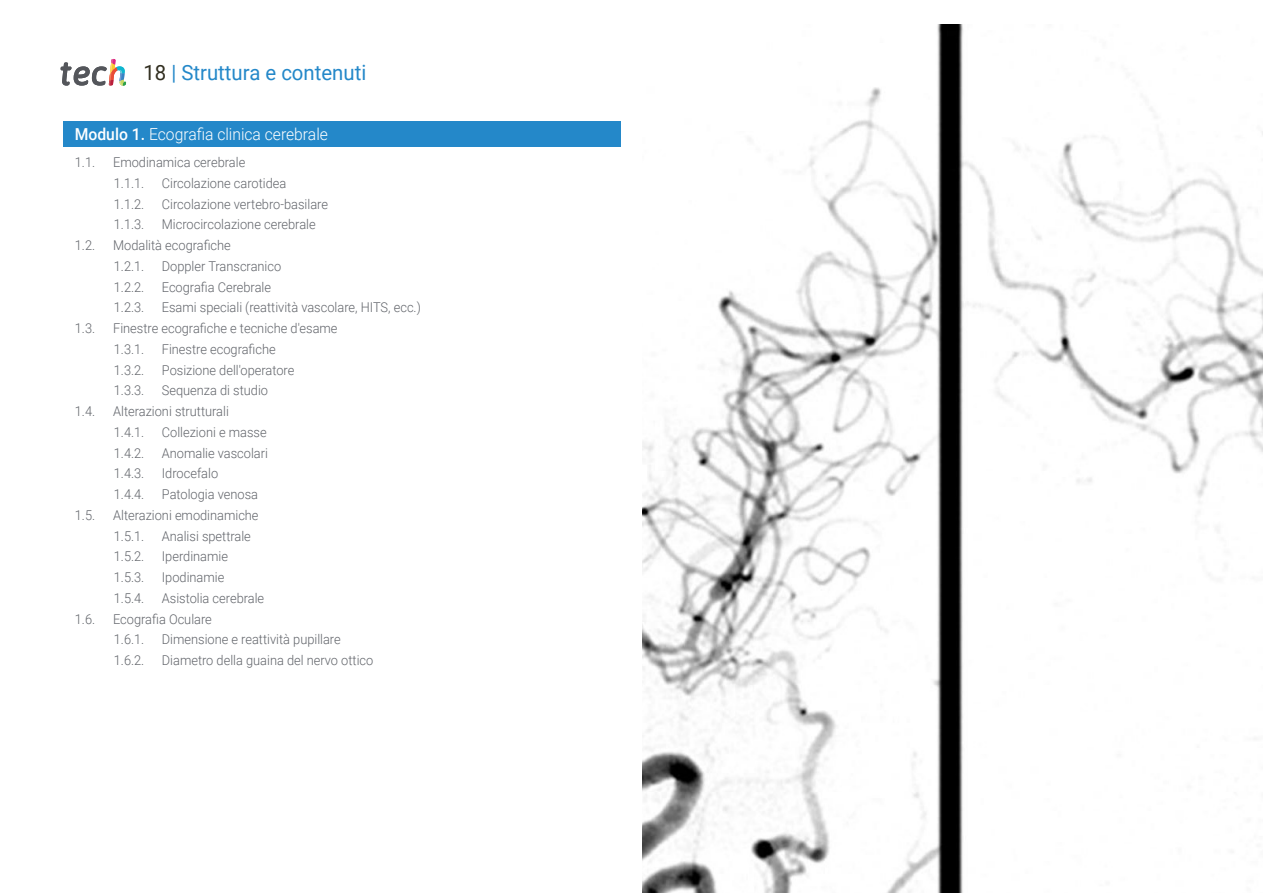
<style>
.page{position:relative;width:1263px;height:893px;background:#fff}
.page>*{position:absolute;margin:0;border:0;box-sizing:border-box;transform-origin:0 0}
.t1{font:21px "Roboto";color:#2488c9}
.t2{font:300 16.5px "Roboto";color:#fff;scale:.95 1}
.t3{font:300 13.5px/20.7px "Roboto";color:#61646a;scale:.95 1}
.s1{color:#312e20}
.s2{font-weight:500}
</style>
<div class="page">
<div style="left:64px;top:121px;width:557px;height:25px;background:#2488c9"></div>
<img style="left:642px;top:24px;width:621px;height:869px">
<svg style="left:61px;top:59px;width:65px;height:27px"></svg>
<h1 class="t1" style="left:144px;top:57px;width:224px"><span class="s1">18</span> | Struttura e contenuti</h1>
<p class="t2" style="left:75px;top:123px;width:268px"><span class="s2">Modulo 1.</span> Ecografia clinica cerebrale</p>
<p class="t3" style="left:75px;top:151px;width:23px">1.1.</p>
<p class="t3" style="left:113px;top:151px;width:141px">Emodinamica cerebrale<br>1.1.1.</p>
<p class="t3" style="left:162px;top:172px;width:133px">Circolazione carotidea</p>
<p class="t3" style="left:114px;top:193px;width:34px">1.1.2.</p>
<p class="t3" style="left:162px;top:193px;width:176px">Circolazione vertebro-basilare</p>
<p class="t3" style="left:114px;top:214px;width:34px">1.1.3.</p>
<p class="t3" style="left:162px;top:214px;width:163px">Microcircolazione cerebrale</p>
<p class="t3" style="left:75px;top:234px;width:23px">1.2.</p>
<p class="t3" style="left:113px;top:234px;width:125px">Modalità ecografiche<br>1.2.1.</p>
<p class="t3" style="left:162px;top:255px;width:127px">Doppler Transcranico</p>
<p class="t3" style="left:114px;top:276px;width:34px">1.2.2.</p>
<p class="t3" style="left:162px;top:276px;width:116px">Ecografia Cerebrale</p>
<p class="t3" style="left:114px;top:297px;width:34px">1.2.3.</p>
<p class="t3" style="left:162px;top:297px;width:274px">Esami speciali (reattività vascolare, HITS, ecc.)</p>
<p class="t3" style="left:75px;top:317px;width:23px">1.3.</p>
<p class="t3" style="left:113px;top:317px;width:238px">Finestre ecografiche e tecniche d'esame<br>1.3.1.</p>
<p class="t3" style="left:162px;top:338px;width:121px">Finestre ecografiche</p>
<p class="t3" style="left:114px;top:359px;width:34px">1.3.2.</p>
<p class="t3" style="left:162px;top:359px;width:141px">Posizione dell'operatore</p>
<p class="t3" style="left:114px;top:380px;width:34px">1.3.3.</p>
<p class="t3" style="left:162px;top:380px;width:113px">Sequenza di studio</p>
<p class="t3" style="left:75px;top:400px;width:23px">1.4.</p>
<p class="t3" style="left:113px;top:400px;width:123px">Alterazioni strutturali<br>1.4.1.</p>
<p class="t3" style="left:162px;top:421px;width:112px">Collezioni e masse</p>
<p class="t3" style="left:114px;top:442px;width:34px">1.4.2.</p>
<p class="t3" style="left:162px;top:442px;width:113px">Anomalie vascolari</p>
<p class="t3" style="left:114px;top:463px;width:34px">1.4.3.</p>
<p class="t3" style="left:162px;top:463px;width:61px">Idrocefalo</p>
<p class="t3" style="left:114px;top:483px;width:34px">1.4.4.</p>
<p class="t3" style="left:162px;top:483px;width:103px">Patologia venosa</p>
<p class="t3" style="left:75px;top:504px;width:23px">1.5.</p>
<p class="t3" style="left:113px;top:504px;width:155px">Alterazioni emodinamiche<br>1.5.1.</p>
<p class="t3" style="left:162px;top:525px;width:95px">Analisi spettrale</p>
<p class="t3" style="left:114px;top:546px;width:34px">1.5.2.</p>
<p class="t3" style="left:162px;top:546px;width:71px">Iperdinamie</p>
<p class="t3" style="left:114px;top:566px;width:34px">1.5.3.</p>
<p class="t3" style="left:162px;top:566px;width:67px">Ipodinamie</p>
<p class="t3" style="left:114px;top:587px;width:34px">1.5.4.</p>
<p class="t3" style="left:162px;top:587px;width:109px">Asistolia cerebrale</p>
<p class="t3" style="left:75px;top:608px;width:23px">1.6.</p>
<p class="t3" style="left:113px;top:608px;width:105px">Ecografia Oculare<br>1.6.1.</p>
<p class="t3" style="left:162px;top:629px;width:190px">Dimensione e reattività pupillare</p>
<p class="t3" style="left:114px;top:649px;width:34px">1.6.2.</p>
<p class="t3" style="left:162px;top:649px;width:224px">Diametro della guaina del nervo ottico</p>
</div>
